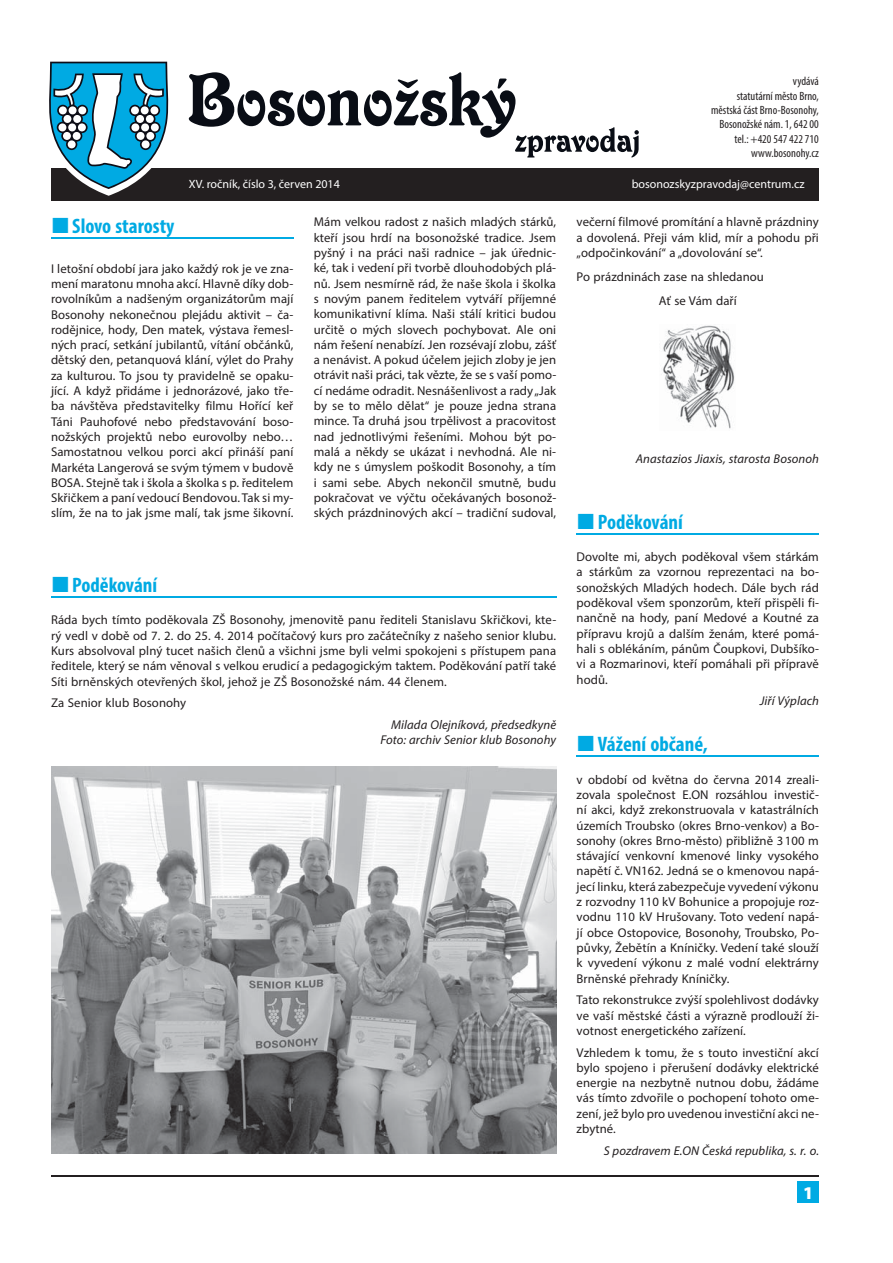
<style>
.page{position:relative;width:893px;height:1263px;background:#fff}
.page>*{position:absolute;margin:0;border:0;box-sizing:border-box;transform-origin:0 0}
.t1{font:700 condensed 21px "Myriad Pro";color:#00aae3}
.t2{font:900 18px "Myriad Pro";color:#fff}
.t3{font:12.75px/15.3px "Myriad Pro";letter-spacing:.005em;color:#231f20;text-align:justify}
.t4{font:italic 12.75px/15.3px "Myriad Pro";letter-spacing:.005em;color:#231f20;text-align:right}
.t5{font:condensed 12px/14.4px "Myriad Pro";color:#231f20;text-align:right}
.t6{font:12px "Myriad Pro";color:#fff}
</style>
<div class="page">
<div style="left:798px;top:1181px;width:21px;height:21px;background:#00aae3"></div>
<div style="left:51px;top:168px;width:768px;height:32px;background:#231f20"></div>
<svg style="left:189px;top:72px;width:450px;height:85px"></svg>
<svg style="left:49px;top:61px;width:120px;height:135px"></svg>
<hr style="left:51px;top:1175px;width:768px;height:2px;background:#231f20">
<hr style="left:51px;top:237px;width:242px;height:1px;background:#00aae3">
<img style="left:661px;top:325px;width:74px;height:104px">
<hr style="left:51px;top:596px;width:505px;height:2px;background:#00aae3">
<img style="left:51px;top:767px;width:505px;height:386px">
<hr style="left:577px;top:533px;width:242px;height:2px;background:#00aae3">
<hr style="left:577px;top:755px;width:242px;height:2px;background:#00aae3">
<p class="t5" style="left:711px;top:75px;width:109px">vydává<br>statutární město Brno, městská část Brno-Bosonohy,<br>Bosonožské nám. 1, 642 00 tel.: +420 547 422 710 www.bosonohy.cz</p>
<p class="t6" style="left:189px;top:179px;width:153px">XV. ročník, číslo 3, červen 2014</p>
<p class="t6" style="left:632px;top:179px;width:174px">bosonozskyzpravodaj@centrum.cz</p>
<p class="t3" style="left:314px;top:216px;width:244px">Mám velkou radost z našich mladých stárků, kteří jsou hrdí na bosonožské tradice. Jsem pyšný i na práci naši radnice – jak úřednic&shy;ké, tak i vedení při tvorbě dlouhodobých plá&shy;nů. Jsem nesmírně rád, že naše škola i školka s novým panem ředitelem vytváří příjemné komunikativní klíma. Naši stálí kritici budou určitě o mých slovech pochybovat. Ale oni nám řešení nenabízí. Jen rozsévají zlobu, zášť a nenávist. A pokud účelem jejich zloby je jen otrávit naši práci, tak vězte, že se s vaší pomo&shy;cí nedáme odradit. Nesnášenlivost a rady „Jak by se to mělo dělat“ je pouze jedna strana mince. Ta druhá jsou trpělivost a pracovitost nad jednotlivými řešeními. Mohou být po&shy;malá a někdy se ukázat i nevhodná. Ale ni&shy;kdy ne s úmyslem poškodit Bosonohy, a tím i sami sebe. Abych nekončil smutně, budu pokračovat ve výčtu očekávaných bosonož&shy;ských prázdninových akcí – tradiční sudoval,</p>
<p class="t3" style="left:577px;top:216px;width:244px">večerní filmové promítání a hlavně prázdniny a dovolená. Přeji vám klid, mír a pohodu při „odpočinkování“ a „dovolování se“.</p>
<h1 class="t1" style="left:72px;top:218px;width:104px">Slovo starosty</h1>
<p class="t3" style="left:51px;top:262px;width:244px">I letošní období jara jako každý rok je ve zna&shy;mení maratonu mnoha akcí. Hlavně díky dob&shy;rovolníkům a nadšeným organizátorům mají Bosonohy nekonečnou plejádu aktivit – ča&shy;rodějnice, hody, Den matek, výstava řemesl&shy;ných prací, setkání jubilantů, vítání občánků, dětský den, petanquová klání, výlet do Prahy za kulturou. To jsou ty pravidelně se opaku&shy;jící. A když přidáme i jednorázové, jako tře&shy;ba návštěva představitelky filmu Hořící keř Táni Pauhofové nebo představování boso&shy;nožských projektů nebo eurovolby nebo… Samostatnou velkou porci akcí přináší paní Markéta Langerová se svým týmem v budově BOSA. Stejně tak i škola a školka s p. ředitelem Skřičkem a paní vedoucí Bendovou. Tak si my&shy;slím, že na to jak jsme malí, tak jsme šikovní.</p>
<p class="t3" style="left:659px;top:266px;width:107px;line-height:23.9px;text-indent:-82px">Po prázdninách zase na shledanou<br>Ať se Vám daří</p>
<p class="t4" style="left:636px;top:452px;width:185px">Anastazios Jiaxis, starosta Bosonoh</p>
<h1 class="t1" style="left:598px;top:514px;width:86px">Poděkování</h1>
<p class="t3" style="left:577px;top:550px;width:244px">Dovolte mi, abych poděkoval všem stárkám a stárkům za vzornou reprezentaci na bo&shy;sonožských Mladých hodech. Dále bych rád poděkoval všem sponzorům, kteří přispěli fi&shy;nančně na hody, paní Medové a Koutné za přípravu krojů a dalším ženám, které pomá&shy;hali s oblékáním, pánům Čoupkovi, Dubšíko&shy;vi a Rozmarinovi, kteří pomáhali při přípravě hodů.</p>
<p class="t4" style="left:760px;top:695px;width:61px">Jiří Výplach</p>
<h1 class="t1" style="left:598px;top:736px;width:111px">Vážení občané,</h1>
<p class="t3" style="left:577px;top:773px;width:244px">v období od května do června 2014 zreali&shy;zovala společnost E.ON rozsáhlou investič&shy;ní akci, když zrekonstruovala v katastrálních územích Troubsko (okres Brno-venkov) a Bo&shy;sonohy (okres Brno-město) přibližně 3 100 m stávající venkovní kmenové linky vysokého napětí č. VN162. Jedná se o kmenovou napá&shy;jecí linku, která zabezpečuje vyvedení výkonu z rozvodny 110 kV Bohunice a propojuje roz&shy;vodnu 110 kV Hrušovany. Toto vedení napá&shy;jí obce Ostopovice, Bosonohy, Troubsko, Po&shy;půvky, Žebětín a Kníničky. Vedení také slouží k vyvedení výkonu z malé vodní elektrárny Brněnské přehrady Kníničky.</p>
<p class="t3" style="left:577px;top:993px;width:244px">Tato rekonstrukce zvýší spolehlivost dodávky ve vaší městské části a výrazně prodlouží ži&shy;votnost energetického zařízení.</p>
<p class="t3" style="left:577px;top:1046px;width:244px">Vzhledem k tomu, že s touto investiční akcí bylo spojeno i přerušení dodávky elektrické energie na nezbytně nutnou dobu, žádáme vás tímto zdvořile o pochopení tohoto ome&shy;zení, jež bylo pro uvedenou investiční akci ne&shy;zbytné.</p>
<p class="t4" style="left:604px;top:1144px;width:217px">S pozdravem E.ON Česká republika, s. r. o.</p>
<h1 class="t1" style="left:72px;top:577px;width:86px">Poděkování</h1>
<p class="t3" style="left:51px;top:614px;width:507px">Ráda bych tímto poděkovala ZŠ Bosonohy, jmenovitě panu řediteli Stanislavu Skřičkovi, kte&shy;rý vedl v době od 7. 2. do 25. 4. 2014 počítačový kurs pro začátečníky z našeho senior klubu.<br>Kurs absolvoval plný tucet našich členů a všichni jsme byli velmi spokojeni s přístupem pana ředitele, který se nám věnoval s velkou erudicí a pedagogickým taktem. Poděkování patří také Síti brněnských otevřených škol, jehož je ZŠ Bosonožské nám. 44 členem.</p>
<p class="t3" style="left:51px;top:697px;width:137px">Za Senior klub Bosonohy</p>
<p class="t4" style="left:380px;top:718px;width:177px">Milada Olejníková, předsedkyně<br>Foto: archiv Senior klub Bosonohy</p>
<h2 class="t2" style="left:803px;top:1186px;width:12px">1</h2>
</div>
